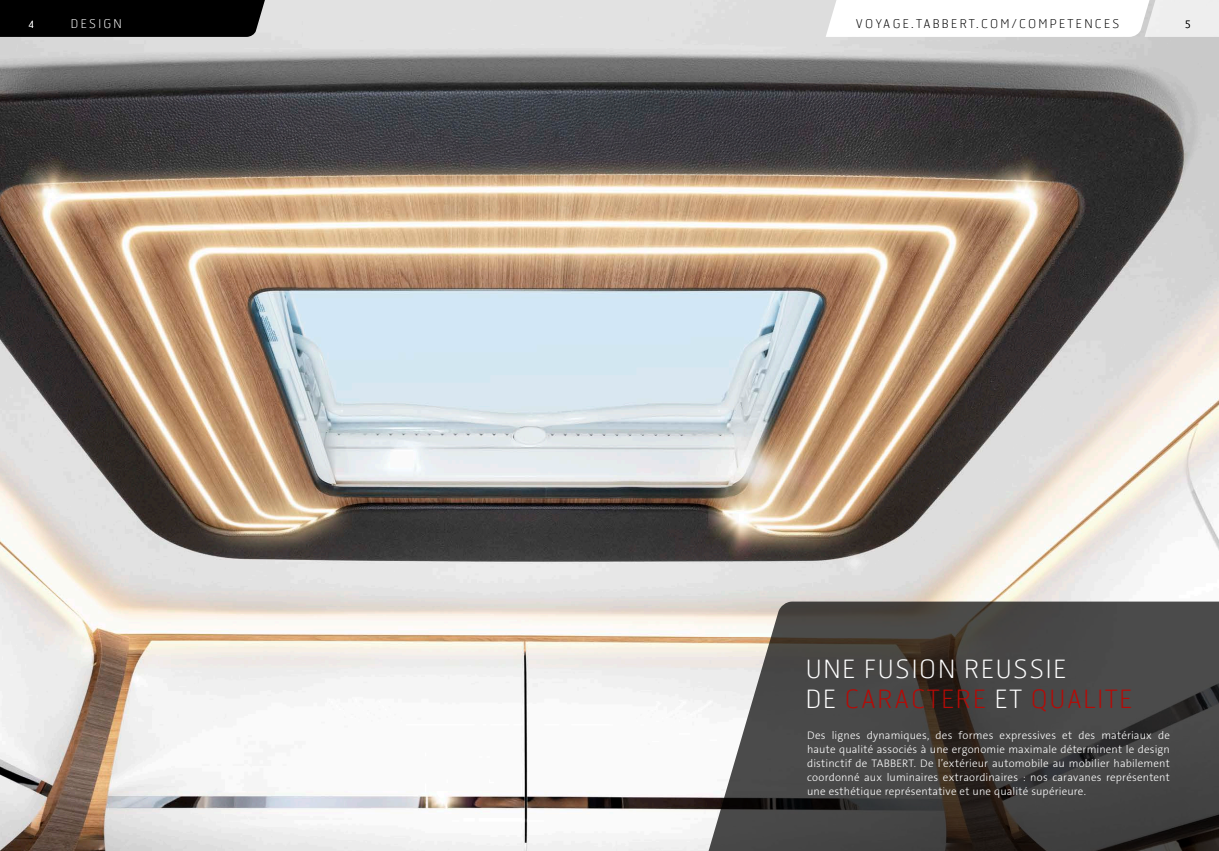
<style>
.page{position:relative;width:1219px;height:851px;background:#fff}
.page>*{position:absolute;margin:0;border:0;box-sizing:border-box;transform-origin:0 0}
.t1{font:100 25px/30px "Hermes FB";letter-spacing:.07em;color:#fff}
.t2{font:100 12px "Hermes FB";letter-spacing:.19em;color:#000}
.t3{font:100 12px "Hermes FB";letter-spacing:.19em;color:#fff}
.t4{font:300 11px/14px "The Sans C4 s";letter-spacing:.015em;color:#fff;text-align:justify}
.t5{font:100 10px "Hermes FB";color:#fff}
.t6{font:100 10px "Hermes FB";color:#000}
.s1{color:#b60a06}
</style>
<div class="page">
<img style="left:0;top:0;width:1219px;height:850px">
<svg style="left:693px;top:601px;width:526px;height:249px;background:#535150"></svg>
<div style="left:0;top:0;width:267px;height:37px;background:#000"></div>
<svg style="left:826px;top:0;width:393px;height:37px"></svg>
<p class="t5" style="left:28px;top:18px;width:7px">4</p>
<p class="t3" style="left:71px;top:16px;width:53px">DESIGN</p>
<p class="t2" style="left:856px;top:16px;width:265px">VOYAGE.TABBERT.COM/COMPETENCES</p>
<p class="t6" style="left:1185px;top:18px;width:7px">5</p>
<h1 class="t1" style="left:806px;top:653px;width:328px">UNE FUSION REUSSIE<br>DE <span class="s1">CARACTERE</span> ET <span class="s1">QUALITE</span></h1>
<p class="t4" style="left:807px;top:727px;width:364px">Des lignes dynamiques, des formes expressives et des matériaux de haute qualité associés à une ergonomie maximale déterminent le design distinctif de TABBERT. De l’extérieur automobile au mobilier habilement coordonné aux luminaires extraordinaires : nos caravanes représentent une esthétique représentative et une qualité supérieure.</p>
</div>
